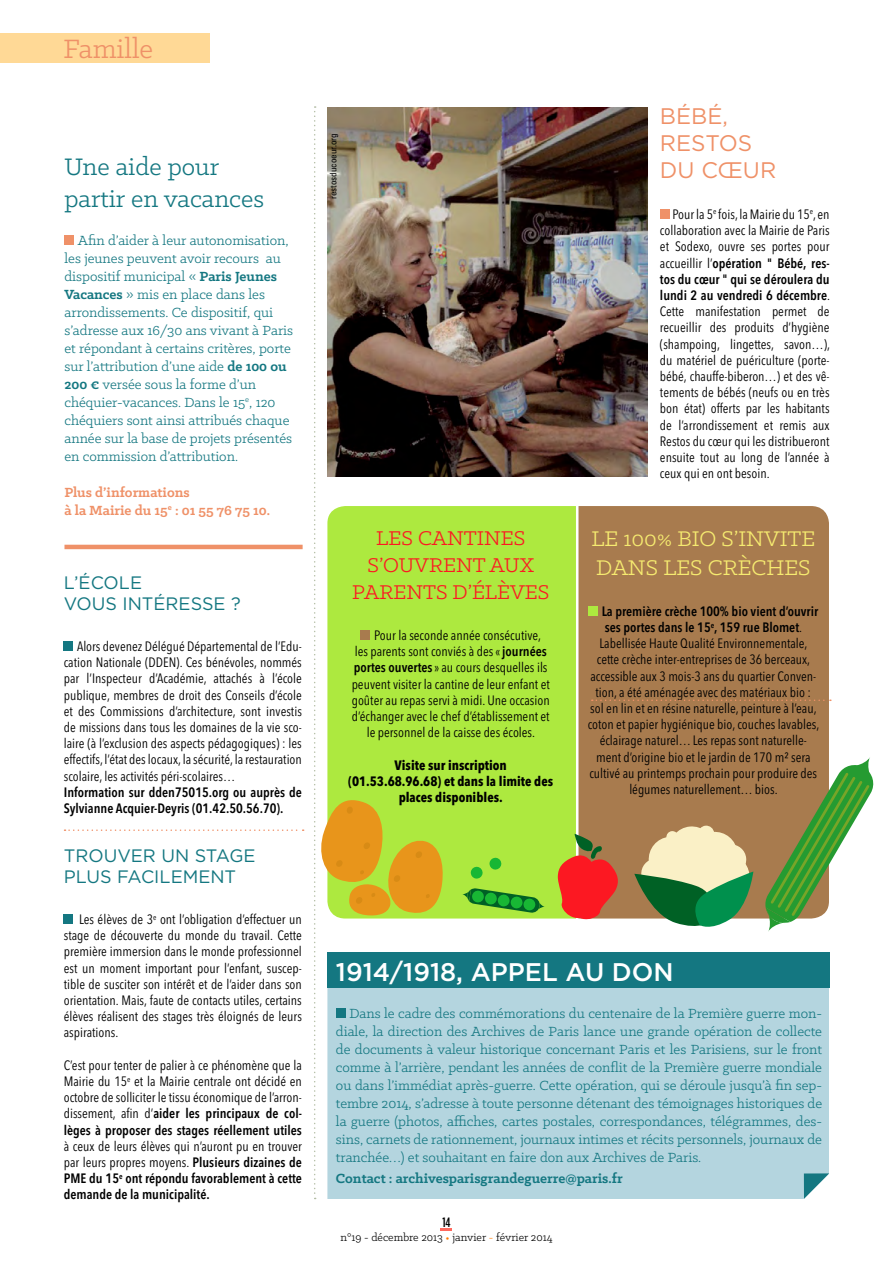
<style>
.page{position:relative;width:893px;height:1263px;background:#fff}
.page>*{position:absolute;margin:0;border:0;box-sizing:border-box;transform-origin:0 0}
.t1{font:30px "Klinic Slab";color:#ef9168}
.t2{font:27px/32.4px "Klinic Slab";color:#147781}
.t3{font:500 25.5px "Gotham HTF";color:#fff}
.t4{font:24px/28.8px "Klinic Slab";color:#f6eb70}
.t5{font:22.5px/27px "Klinic Slab";color:#fc1822;text-align:center}
.t6{font:22.5px/27px "Gotham HTF";color:#ef9168}
.t7{font:18px/21.6px "Gotham HTF";color:#147781}
.t8{font:15px/18px "Klinic Slab";color:#147781}
.t9{font:700 15px/18px "Klinic Slab";color:#ef9168}
.t10{font:700 15px "Klinic Slab";color:#147781}
.t11{font:condensed 13.5px/16.2px "Avenir Next LT Pro";color:#000;text-align:justify}
.t12{font:600 condensed 13.5px/16.2px "Avenir Next LT Pro";color:#000}
.t13{font:700 condensed 13.5px/16.2px "Avenir Next LT Pro";color:#000;text-align:center}
.t14{font:500 condensed 13.5px "Gotham HTF";color:#000}
.t15{font:12px "Klinic Slab";color:#000}
.t16{font:condensed 9px "Univers LT Std";color:#000}
.s1{font-weight:700}
.s2{font-weight:600}
.s3{font-weight:400}
.s4{color:#ff7b00}
</style>
<div class="page">
<hr style="left:892px;top:0;width:1px;height:1263px;background:#e9ece5">
<div style="left:578px;top:506px;width:251px;height:412px;background:#a87b4e"></div>
<div style="left:444px;top:506px;width:132px;height:412px;background:#ade93f"></div>
<div style="left:64px;top:236px;width:10px;height:9px;background:#ef9168"></div>
<hr style="left:64px;top:545px;width:239px;height:4px;background:#ef9168">
<div style="left:64px;top:642px;width:9px;height:9px;background:#147781"></div>
<svg style="left:65px;top:829px;width:239px;height:2px"></svg>
<div style="left:64px;top:915px;width:9px;height:9px;background:#147781"></div>
<div style="left:660px;top:210px;width:9px;height:9px;background:#ef9168"></div>
<div style="left:588px;top:606px;width:10px;height:10px;background:#ade93f"></div>
<div style="left:444px;top:988px;width:385px;height:211px;background:#b4d5df"></div>
<div style="left:327px;top:952px;width:503px;height:36px;background:#147781"></div>
<svg style="left:804px;top:1173px;width:25px;height:26px"></svg>
<img style="left:444px;top:107px;width:203px;height:369px">
<svg style="left:592px;top:699px;width:239px;height:2px"></svg>
<svg style="left:634px;top:825px;width:119px;height:102px;background:#95ad7e"></svg>
<svg style="left:558px;top:834px;width:61px;height:86px;background:#d05436"></svg>
<svg style="left:314px;top:106px;width:130px;height:1093px"></svg>
<svg style="left:765px;top:757px;width:109px;height:175px"></svg>
<svg style="left:470px;top:866px;width:13px;height:13px"></svg>
<svg style="left:489px;top:857px;width:13px;height:13px"></svg>
<svg style="left:462px;top:888px;width:83px;height:25px;background:#57b734"></svg>
<div style="left:0;top:33px;width:210px;height:30px;background:#ffd996"></div>
<svg style="left:441px;top:1228px;width:11px;height:3px"></svg>
<h1 class="t1" style="left:63px;top:30px;width:91px">Famille</h1>
<h2 class="t2" style="left:64px;top:149px;width:201px">Une aide pour partir en vacances</h2>
<p class="t8" style="left:64px;top:231px;width:230px;text-indent:13px">Afin d’aider à leur autonomisation, les jeunes peuvent avoir recours au dispositif municipal « <span class="s1">Paris Jeunes Vacances</span> » mis en place dans les arrondissements. Ce dispositif, qui s’adresse aux 16/30 ans vivant à Paris et répondant à certains critères, porte sur l’attribution d’une aide <span class="s1">de 100 ou 200 €</span> versée sous la forme d’un chéquier-vacances. Dans le 15<sup>e</sup>, 120 chéquiers sont ainsi attribués chaque année sur la base de projets présentés en commission d’attribution.</p>
<p class="t9" style="left:64px;top:483px;width:207px">Plus d’informations<br>à la Mairie du 15<sup>e</sup> : 01 55 76 75 10.</p>
<h3 class="t7" style="left:64px;top:571px;width:178px">L’ÉCOLE<br>VOUS INTÉRESSE ?</h3>
<p class="t11" style="left:64px;top:638px;width:240px;text-indent:13px">Alors devenez Délégué Départemental de l’Edu&shy;cation Nationale (DDEN). Ces bénévoles, nommés par l’Inspecteur d’Académie, attachés à l’école publique, membres de droit des Conseils d’école et des Commissions d’architecture, sont investis de missions dans tous les domaines de la vie sco&shy;laire (à l’exclusion des aspects pédagogiques) : les effectifs, l’état des locaux, la sécurité, la restauration scolaire, les activités péri-scolaires…</p>
<p class="t12" style="left:64px;top:784px;width:240px">Information sur dden75015.org ou auprès de<br>Sylvianne Acquier-Deyris (01.42.50.56.70).</p>
<h3 class="t7" style="left:64px;top:844px;width:193px">TROUVER UN STAGE<br>PLUS FACILEMENT</h3>
<p class="t11" style="left:64px;top:911px;width:240px;text-indent:15px">Les élèves de 3<sup>e</sup> ont l’obligation d’effectuer un stage de découverte du monde du travail. Cette première immersion dans le monde professionnel est un moment important pour l’enfant, suscep&shy;tible de susciter son intérêt et de l’aider dans son orientation. Mais, faute de contacts utiles, certains élèves réalisent des stages très éloignés de leurs aspirations.</p>
<p class="t11" style="left:64px;top:1057px;width:240px">C’est pour tenter de palier à ce phénomène que la Mairie du 15<sup>e</sup> et la Mairie centrale ont décidé en octobre de solliciter le tissu économique de l’arron&shy;dissement, afin d’<span class="s2">aider les principaux de col&shy;lèges à proposer des stages réellement utiles</span></p>
<p class="t12" style="left:64px;top:1138px;width:240px;text-align:justify"><span class="s3">à ceux de leurs élèves qui n’auront pu en trouver par leurs propres moyens.</span> Plusieurs dizaines de PME du 15<sup>e</sup> ont répondu favorablement à cette demande de la municipalité.</p>
<p class="t16" style="left:328px;top:199px;width:67px;rotate:-90deg">restosducoeur.org</p>
<h3 class="t5" style="left:352px;top:524px;width:199px">LES CANTINES<br>S’OUVRENT AUX<br>PARENTS D’ÉLÈVES</h3>
<p class="t11" style="left:374px;top:627px;width:168px">Pour la seconde année consécutive,</p>
<p class="t11" style="left:355px;top:643px;width:194px">les parents sont conviés à des « <span class="s2">journées</span></p>
<p class="t11" style="left:354px;top:659px;width:195px"><span class="s2">portes ouvertes</span> » au cours desquelles ils</p>
<p class="t11" style="left:352px;top:676px;width:200px">peuvent visiter la cantine de leur enfant et</p>
<p class="t11" style="left:352px;top:692px;width:199px">goûter au repas servi à midi. Une occasion</p>
<p class="t11" style="left:352px;top:708px;width:199px">d’échanger avec le chef d’établissement et</p>
<p class="t11" style="left:367px;top:724px;width:170px">le personnel de la caisse des écoles.</p>
<p class="t13" style="left:348px;top:756px;width:206px">Visite sur inscription (01.53.68.96.68) et dans la limite des places disponibles.</p>
<h3 class="t6" style="left:660px;top:102px;width:118px">BÉBÉ,<br>RESTOS<br>DU CŒUR</h3>
<p class="t11" style="left:660px;top:206px;width:172px;text-indent:13px">Pour la 5<sup>e</sup> fois, la Mairie du 15<sup>e</sup>, en collaboration avec la Mairie de Paris et Sodexo, ouvre ses portes pour accueillir l’<span class="s2">opération " Bébé, res&shy;tos du cœur " qui se déroulera du lundi 2 au vendredi 6 décembre</span>.<br>Cette manifestation permet de recueillir des produits d’hygiène (shampoing, lingettes, savon…), du matériel de puériculture (porte&shy;bébé, chauffe-biberon…) et des vê&shy;tements de bébés (neufs ou en très bon état) offerts par les habitants de l’arrondissement et remis aux Restos du cœur qui les distribueront ensuite tout au long de l’année à ceux qui en ont besoin.</p>
<h3 class="t4" style="left:591px;top:524px;width:225px">LE 100% BIO S’INVITE<br>DANS LES CRÈCHES</h3>
<p class="t12" style="left:602px;top:603px;width:218px">La première crèche 100% bio vient d’ouvrir</p>
<p class="t12" style="left:605px;top:619px;width:199px">ses portes dans le 15<sup>e</sup>, 159 rue Blomet<span class="s3">.</span></p>
<p class="t11" style="left:599px;top:635px;width:209px">Labellisée Haute Qualité Environnementale,</p>
<p class="t11" style="left:597px;top:651px;width:215px">cette crèche inter-entreprises de 36 berceaux,</p>
<p class="t11" style="left:590px;top:668px;width:227px">accessible aux 3 mois-3 ans du quartier Conven-</p>
<p class="t11" style="left:595px;top:684px;width:217px">tion, a été aménagée avec des matériaux bio :</p>
<p class="t11" style="left:590px;top:700px;width:228px">sol en lin et en résine naturelle, peinture à l’eau,</p>
<p class="t11" style="left:588px;top:716px;width:233px">coton et papier hygiénique bio, couches lavables,</p>
<p class="t11" style="left:600px;top:732px;width:209px">éclairage naturel… Les repas sont naturelle-</p>
<p class="t11" style="left:596px;top:749px;width:216px">ment d’origine bio et le jardin de 170 m² sera</p>
<p class="t11" style="left:589px;top:765px;width:229px">cultivé au printemps prochain pour produire des</p>
<p class="t11" style="left:629px;top:781px;width:150px">légumes naturellement… bios.</p>
<h3 class="t3" style="left:336px;top:957px;width:339px">1914/1918, APPEL AU DON</h3>
<p class="t8" style="left:336px;top:1003px;width:488px;text-align:justify;text-indent:14px">Dans le cadre des commémorations du centenaire de la Première guerre mon&shy;diale, la direction des Archives de Paris lance une grande opération de collecte de documents à valeur historique concernant Paris et les Parisiens, sur le front comme à l’arrière, pendant les années de conflit de la Première guerre mondiale ou dans l’immédiat après-guerre. Cette opération, qui se déroule jusqu’à fin sep&shy;tembre 2014, s’adresse à toute personne détenant des témoignages historiques de la guerre (photos, affiches, cartes postales, correspondances, télégrammes, des&shy;sins, carnets de rationnement, journaux intimes et récits personnels, journaux de tranchée…) et souhaitant en faire don aux Archives de Paris.</p>
<p class="t10" style="left:336px;top:1169px;width:288px">Contact : archivesparisgrandeguerre@paris.fr</p>
<p class="t14" style="left:442px;top:1215px;width:10px">14</p>
<p class="t15" style="left:340px;top:1229px;width:214px">n°19 - décembre 2013 <span class="s4">•</span> janvier <span class="s4">-</span> février 2014</p>
</div>
